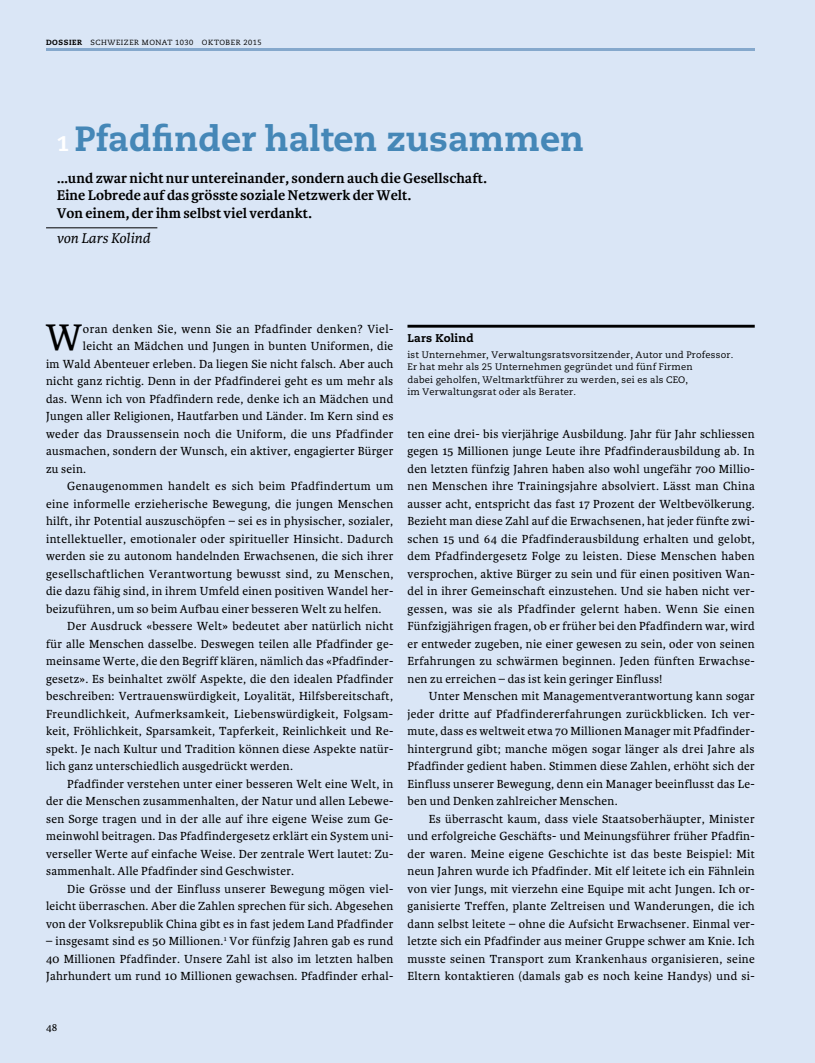
<style>
.page{position:relative;width:815px;height:1063px;background:#dae6f6}
.page>*{position:absolute;margin:0;border:0;box-sizing:border-box;transform-origin:0 0}
.t1{font:39.38px "Karmina Basic";color:#000}
.t2{font:800 35px "Caecilia";color:#4587b7}
.t3{font:700 15px/17.5px "Karmina Basic";color:#000}
.t4{font:italic 15px "Karmina";color:#000}
.t5{font:12.5px/17.5px "Karmina Basic";letter-spacing:.02em;color:#000;text-align:justify}
.t6{font:800 11.25px "Caecilia";color:#000}
.t7{font:11.25px "Karmina Basic";color:#000}
.t8{font:9.38px/12.5px "Caecilia";letter-spacing:.02em;color:#000}
.t9{font:7.5px "Caecilia";letter-spacing:.07em;color:#000}
.s1{font-weight:800}
.s2{font-size:21.25px;color:#fff}
</style>
<div class="page">
<hr style="left:46px;top:49px;width:709px;height:2px;background:#85a8cc">
<hr style="left:407px;top:325px;width:348px;height:3px;background:#000">
<hr style="left:46px;top:227px;width:111px;height:1px;background:#000">
<p class="t9" style="left:46px;top:38px;width:217px"><span class="s1">Dossier</span> Schweizer Monat 1030 Oktober 2015</p>
<h2 class="t2" style="left:57px;top:117px;width:529px"><span class="s2">1</span> Pfadfinder halten zusammen</h2>
<p class="t3" style="left:57px;top:170px;width:432px">…und zwar nicht nur untereinander, sondern auch die Gesellschaft.<br>Eine Lobrede auf das grösste soziale Netzwerk der Welt.<br>Von einem, der ihm selbst viel verdankt.</p>
<p class="t4" style="left:57px;top:229px;width:95px">von Lars Kolind</p>
<h1 class="t1" style="left:46px;top:316px;width:38px">W</h1>
<p class="t5" style="left:83px;top:320px;width:312px">oran denken Sie, wenn Sie an Pfadfinder denken? Viel-</p>
<p class="t5" style="left:83px;top:338px;width:312px">leicht an Mädchen und Jungen in bunten Uniformen, die</p>
<p class="t5" style="left:46px;top:355px;width:349px">im Wald Abenteuer erleben. Da liegen Sie nicht falsch. Aber auch</p>
<p class="t5" style="left:46px;top:373px;width:349px">nicht ganz richtig. Denn in der Pfadfinderei geht es um mehr als</p>
<p class="t5" style="left:46px;top:390px;width:349px">das. Wenn ich von Pfadfindern rede, denke ich an Mädchen und</p>
<p class="t5" style="left:46px;top:408px;width:349px">Jungen aller Religionen, Hautfarben und Länder. Im Kern sind es</p>
<p class="t5" style="left:46px;top:425px;width:349px">weder das Draussensein noch die Uniform, die uns Pfadfinder</p>
<p class="t5" style="left:46px;top:443px;width:349px">ausmachen, sondern der Wunsch, ein aktiver, engagierter Bürger</p>
<p class="t5" style="left:46px;top:460px;width:41px">zu sein.</p>
<p class="t5" style="left:67px;top:478px;width:328px">Genaugenommen handelt es sich beim Pfadfindertum um</p>
<p class="t5" style="left:46px;top:495px;width:349px">eine informelle erzieherische Bewegung, die jungen Menschen</p>
<p class="t5" style="left:46px;top:513px;width:349px">hilft, ihr Potential auszuschöpfen – sei es in physischer, sozialer,</p>
<p class="t5" style="left:46px;top:530px;width:349px">intellektueller, emotionaler oder spiritueller Hinsicht. Dadurch</p>
<p class="t5" style="left:46px;top:548px;width:349px">werden sie zu autonom handelnden Erwachsenen, die sich ihrer</p>
<p class="t5" style="left:46px;top:565px;width:349px">gesellschaftlichen Verantwortung bewusst sind, zu Menschen,</p>
<p class="t5" style="left:46px;top:583px;width:349px">die dazu fähig sind, in ihrem Umfeld einen positiven Wandel her-</p>
<p class="t5" style="left:46px;top:600px;width:337px">beizuführen, um so beim Aufbau einer besseren Welt zu helfen.</p>
<p class="t5" style="left:67px;top:618px;width:328px">Der Ausdruck «bessere Welt» bedeutet aber natürlich nicht</p>
<p class="t5" style="left:46px;top:635px;width:349px">für alle Menschen dasselbe. Deswegen teilen alle Pfadfinder ge-</p>
<p class="t5" style="left:46px;top:653px;width:349px">meinsame Werte, die den Begriff klären, nämlich das «Pfadfinder-</p>
<p class="t5" style="left:46px;top:670px;width:349px">gesetz». Es beinhaltet zwölf Aspekte, die den idealen Pfadfinder</p>
<p class="t5" style="left:46px;top:688px;width:348px">beschreiben: Vertrauenswürdigkeit, Loyalität, Hilfsbereitschaft,</p>
<p class="t5" style="left:46px;top:705px;width:349px">Freundlichkeit, Aufmerksamkeit, Liebenswürdigkeit, Folgsam-</p>
<p class="t5" style="left:46px;top:723px;width:348px">keit, Fröhlichkeit, Sparsamkeit, Tapferkeit, Reinlichkeit und Re-</p>
<p class="t5" style="left:46px;top:740px;width:349px">spekt. Je nach Kultur und Tradition können diese Aspekte natür-</p>
<p class="t5" style="left:46px;top:758px;width:248px">lich ganz unterschiedlich ausgedrückt werden.</p>
<p class="t5" style="left:67px;top:775px;width:327px">Pfadfinder verstehen unter einer besseren Welt eine Welt, in</p>
<p class="t5" style="left:46px;top:793px;width:349px">der die Menschen zusammenhalten, der Natur und allen Lebewe-</p>
<p class="t5" style="left:46px;top:810px;width:349px">sen Sorge tragen und in der alle auf ihre eigene Weise zum Ge-</p>
<p class="t5" style="left:46px;top:828px;width:349px">meinwohl beitragen. Das Pfadfindergesetz erklärt ein System uni-</p>
<p class="t5" style="left:46px;top:845px;width:349px">verseller Werte auf einfache Weise. Der zentrale Wert lautet: Zu-</p>
<p class="t5" style="left:46px;top:863px;width:249px">sammenhalt. Alle Pfadfinder sind Geschwister.</p>
<p class="t5" style="left:67px;top:880px;width:327px">Die Grösse und der Einfluss unserer Bewegung mögen viel-</p>
<p class="t5" style="left:46px;top:898px;width:349px">leicht überraschen. Aber die Zahlen sprechen für sich. Abgesehen</p>
<p class="t5" style="left:46px;top:915px;width:349px">von der Volksrepublik China gibt es in fast jedem Land Pfadfinder</p>
<p class="t5" style="left:46px;top:933px;width:349px">– insgesamt sind es 50 Millionen.<sup>1</sup> Vor fünfzig Jahren gab es rund 40 Millionen Pfadfinder. Unsere Zahl ist also im letzten halben Jahrhundert um rund 10 Millionen gewachsen. Pfadfinder erhal-</p>
<p class="t6" style="left:407px;top:331px;width:68px">Lars Kolind</p>
<p class="t8" style="left:407px;top:349px;width:327px">ist Unternehmer, Verwaltungsratsvorsitzender, Autor und Professor.<br>Er hat mehr als 25 Unternehmen gegründet und fünf Firmen<br>dabei geholfen, Weltmarktführer zu werden, sei es als CEO,<br>im Verwaltungsrat oder als Berater.</p>
<p class="t5" style="left:407px;top:425px;width:349px">ten eine drei- bis vierjährige Ausbildung. Jahr für Jahr schliessen gegen 15 Millionen junge Leute ihre Pfadfinderausbildung ab. In den letzten fünfzig Jahren haben also wohl ungefähr 700 Millio&shy;nen Menschen ihre Trainingsjahre absolviert. Lässt man China ausser acht, entspricht das fast 17 Prozent der Weltbevölkerung.<br>Bezieht man diese Zahl auf die Erwachsenen, hat jeder fünfte zwi&shy;schen 15 und 64 die Pfadfinderausbildung erhalten und gelobt, dem Pfadfindergesetz Folge zu leisten. Diese Menschen haben versprochen, aktive Bürger zu sein und für einen positiven Wan&shy;del in ihrer Gemeinschaft einzustehen. Und sie haben nicht ver&shy;gessen, was sie als Pfadfinder gelernt haben. Wenn Sie einen Fünfzigjährigen fragen, ob er früher bei den Pfadfindern war, wird er entweder zugeben, nie einer gewesen zu sein, oder von seinen Erfahrungen zu schwärmen beginnen. Jeden fünften Erwachse&shy;nen zu erreichen – das ist kein geringer Einfluss!</p>
<p class="t5" style="left:407px;top:688px;width:349px;text-indent:21px">Unter Menschen mit Managementverantwortung kann sogar jeder dritte auf Pfadfindererfahrungen zurückblicken. Ich ver&shy;mute, dass es weltweit etwa 70 Millionen Manager mit Pfadfinder&shy;hintergrund gibt; manche mögen sogar länger als drei Jahre als Pfadfinder gedient haben. Stimmen diese Zahlen, erhöht sich der Einfluss unserer Bewegung, denn ein Manager beeinflusst das Le&shy;ben und Denken zahlreicher Menschen.</p>
<p class="t5" style="left:407px;top:810px;width:349px;text-indent:21px">Es überrascht kaum, dass viele Staatsoberhäupter, Minister und erfolgreiche Geschäfts- und Meinungsführer früher Pfadfin&shy;der waren. Meine eigene Geschichte ist das beste Beispiel: Mit neun Jahren wurde ich Pfadfinder. Mit elf leitete ich ein Fähnlein von vier Jungs, mit vierzehn eine Equipe mit acht Jungen. Ich or&shy;ganisierte Treffen, plante Zeltreisen und Wanderungen, die ich dann selbst leitete – ohne die Aufsicht Erwachsener. Einmal ver&shy;letzte sich ein Pfadfinder aus meiner Gruppe schwer am Knie. Ich musste seinen Transport zum Krankenhaus organisieren, seine Eltern kontaktieren (damals gab es noch keine Handys) und si-</p>
<p class="t7" style="left:46px;top:1021px;width:13px">48</p>
</div>
